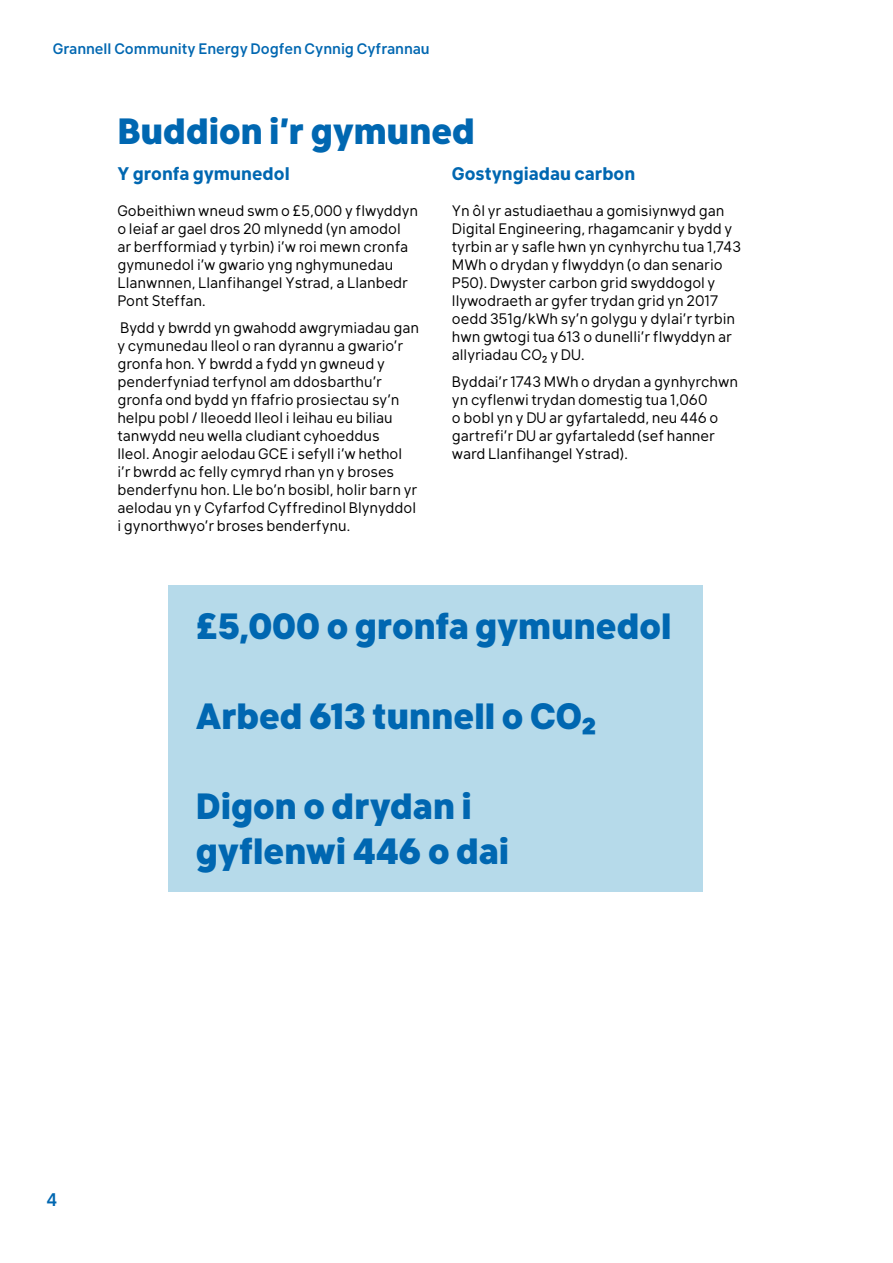
<style>
.page{position:relative;width:893px;height:1263px;background:#fff}
.page>*{position:absolute;margin:0;border:0;box-sizing:border-box;transform-origin:0 0}
.t1{font:800 36px/45px "Klima";color:#0067b1}
.t2{font:700 18px "Klima";letter-spacing:.005em;color:#0067b1}
.t3{font:500 18px "Klima";color:#0067b1}
.t4{font:15px/18px "Klima";color:#000}
.t5{font:500 15px "Klima";color:#0067b1}
</style>
<div class="page">
<div style="left:168px;top:585px;width:535px;height:306px;background:#b6daea"></div>
<p class="t5" style="left:53px;top:36px;width:378px">Grannell Community Energy Dogfen Cynnig Cyfrannau</p>
<h1 class="t1" style="left:117px;top:104px;width:359px">Buddion i’r gymuned</h1>
<p class="t2" style="left:117px;top:158px;width:174px">Y gronfa gymunedol</p>
<p class="t2" style="left:452px;top:158px;width:185px">Gostyngiadau carbon</p>
<p class="t4" style="left:117px;top:200px;width:302px">Gobeithiwn wneud swm o £5,000 y flwyddyn o leiaf ar gael dros 20 mlynedd (yn amodol ar berfformiad y tyrbin) i’w roi mewn cronfa gymunedol i’w gwario yng nghymunedau Llanwnnen, Llanfihangel Ystrad, a Llanbedr Pont Steffan.</p>
<p class="t4" style="left:117px;top:317px;width:303px">Bydd y bwrdd yn gwahodd awgrymiadau gan y cymunedau lleol o ran dyrannu a gwario’r gronfa hon. Y bwrdd a fydd yn gwneud y penderfyniad terfynol am ddosbarthu’r gronfa ond bydd yn ffafrio prosiectau sy’n helpu pobl / lleoedd lleol i leihau eu biliau tanwydd neu wella cludiant cyhoeddus<br>lleol. Anogir aelodau GCE i sefyll i’w hethol i’r bwrdd ac felly cymryd rhan yn y broses benderfynu hon. Lle bo’n bosibl, holir barn yr aelodau yn y Cyfarfod Cyffredinol Blynyddol i gynorthwyo’r broses benderfynu.</p>
<p class="t4" style="left:452px;top:200px;width:291px">Yn ôl yr astudiaethau a gomisiynwyd gan Digital Engineering, rhagamcanir y bydd y tyrbin ar y safle hwn yn cynhyrchu tua 1,743<br>MWh o drydan y flwyddyn (o dan senario P50). Dwyster carbon grid swyddogol y llywodraeth ar gyfer trydan grid yn 2017 oedd 351g/kWh sy’n golygu y dylai’r tyrbin hwn gwtogi tua 613 o dunelli’r flwyddyn ar allyriadau CO2 y DU.</p>
<p class="t4" style="left:452px;top:371px;width:287px">Byddai’r 1743 MWh o drydan a gynhyrchwn yn cyflenwi trydan domestig tua 1,060<br>o bobl yn y DU ar gyfartaledd, neu 446 o gartrefi’r DU ar gyfartaledd (sef hanner ward Llanfihangel Ystrad).</p>
<h1 class="t1" style="left:196px;top:599px;width:477px">£5,000 o gronfa gymunedol</h1>
<h1 class="t1" style="left:196px;top:689px;width:402px">Arbed 613 tunnell o CO2</h1>
<p class="t3" style="left:46px;top:1184px;width:12px">4</p>
<h1 class="t1" style="left:196px;top:779px;width:315px">Digon o drydan i gyflenwi 446 o dai</h1>
</div>
